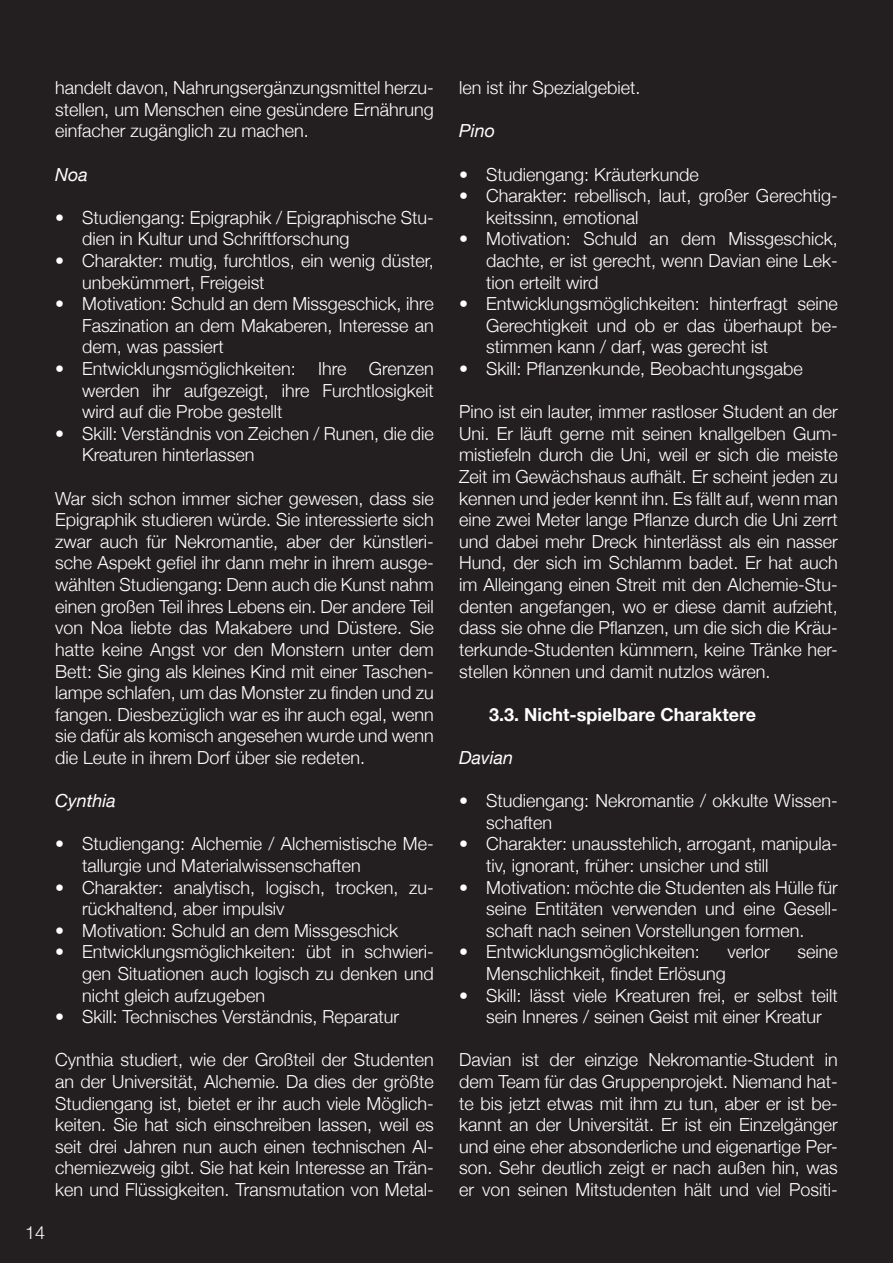
<style>
.page{position:relative;width:893px;height:1263px;background:#231f20}
.page>*{position:absolute;margin:0;border:0;box-sizing:border-box;transform-origin:0 0}
.t1{font:300 18px/21.6px "Helvetica Neue";color:#fff;text-align:justify}
.t2{font:700 18px "Helvetica Neue";color:#fff}
.t3{font:italic 18px "Helvetica Neue";color:#fff}
</style>
<div class="page">
<p class="t1" style="left:25px;top:1221px;width:22px">14</p>
<p class="t1" style="left:55px;top:76px;width:380px">handelt davon, Nahrungsergänzungsmittel herzu&shy;stellen, um Menschen eine gesündere Ernährung einfacher zugänglich zu machen.</p>
<p class="t3" style="left:55px;top:161px;width:34px">Noa</p>
<p class="t1" style="left:82px;top:205px;width:353px;text-indent:-27px">• Studiengang: Epigraphik / Epigraphische Stu&shy;dien in Kultur und Schriftforschung</p>
<p class="t1" style="left:82px;top:249px;width:353px;text-indent:-27px">• Charakter: mutig, furchtlos, ein wenig düster, unbekümmert, Freigeist</p>
<p class="t1" style="left:82px;top:292px;width:353px;text-indent:-27px">• Motivation: Schuld an dem Missgeschick, ihre Faszination an dem Makaberen, Interesse an dem, was passiert</p>
<p class="t1" style="left:82px;top:357px;width:353px;text-indent:-27px">• Entwicklungsmöglichkeiten: Ihre Grenzen werden ihr aufgezeigt, ihre Furchtlosigkeit wird auf die Probe gestellt</p>
<p class="t1" style="left:82px;top:421px;width:353px;text-indent:-27px">• Skill: Verständnis von Zeichen / Runen, die die<br>Kreaturen hinterlassen</p>
<p class="t1" style="left:55px;top:486px;width:380px">War sich schon immer sicher gewesen, dass sie Epigraphik studieren würde. Sie interessierte sich zwar auch für Nekromantie, aber der künstleri&shy;sche Aspekt gefiel ihr dann mehr in ihrem ausge&shy;wählten Studiengang: Denn auch die Kunst nahm einen großen Teil ihres Lebens ein. Der andere Teil von Noa liebte das Makabere und Düstere. Sie hatte keine Angst vor den Monstern unter dem Bett: Sie ging als kleines Kind mit einer Taschen&shy;lampe schlafen, um das Monster zu finden und zu fangen. Diesbezüglich war es ihr auch egal, wenn sie dafür als komisch angesehen wurde und wenn die Leute in ihrem Dorf über sie redeten.</p>
<p class="t3" style="left:55px;top:788px;width:62px">Cynthia</p>
<p class="t1" style="left:82px;top:832px;width:353px;text-indent:-27px">• Studiengang: Alchemie / Alchemistische Me&shy;tallurgie und Materialwissenschaften</p>
<p class="t1" style="left:82px;top:875px;width:353px;text-indent:-27px">• Charakter: analytisch, logisch, trocken, zu&shy;rückhaltend, aber impulsiv</p>
<p class="t1" style="left:55px;top:918px;width:344px">• Motivation: Schuld an dem Missgeschick</p>
<p class="t1" style="left:82px;top:940px;width:353px;text-indent:-27px">• Entwicklungsmöglichkeiten: übt in schwieri&shy;gen Situationen auch logisch zu denken und nicht gleich aufzugeben</p>
<p class="t1" style="left:55px;top:1005px;width:345px">• Skill: Technisches Verständnis, Reparatur</p>
<p class="t1" style="left:55px;top:1048px;width:380px">Cynthia studiert, wie der Großteil der Studenten an der Universität, Alchemie. Da dies der größte Studiengang ist, bietet er ihr auch viele Möglich&shy;keiten. Sie hat sich einschreiben lassen, weil es seit drei Jahren nun auch einen technischen Al&shy;chemiezweig gibt. Sie hat kein Interesse an Trän&shy;ken und Flüssigkeiten. Transmutation von Metal-</p>
<p class="t1" style="left:459px;top:76px;width:183px">len ist ihr Spezialgebiet.</p>
<p class="t3" style="left:459px;top:118px;width:37px">Pino</p>
<p class="t1" style="left:459px;top:162px;width:241px">• Studiengang: Kräuterkunde</p>
<p class="t1" style="left:486px;top:184px;width:353px;text-indent:-27px">• Charakter: rebellisch, laut, großer Gerechtig&shy;keitssinn, emotional</p>
<p class="t1" style="left:486px;top:227px;width:353px;text-indent:-27px">• Motivation: Schuld an dem Missgeschick, dachte, er ist gerecht, wenn Davian eine Lek&shy;tion erteilt wird</p>
<p class="t1" style="left:486px;top:292px;width:353px;text-indent:-27px">• Entwicklungsmöglichkeiten: hinterfragt seine Gerechtigkeit und ob er das überhaupt be&shy;stimmen kann / darf, was gerecht ist</p>
<p class="t1" style="left:459px;top:357px;width:345px">• Skill: Pflanzenkunde, Beobachtungsgabe</p>
<p class="t1" style="left:459px;top:400px;width:380px">Pino ist ein lauter, immer rastloser Student an der Uni. Er läuft gerne mit seinen knallgelben Gum&shy;mistiefeln durch die Uni, weil er sich die meiste Zeit im Gewächshaus aufhält. Er scheint jeden zu kennen und jeder kennt ihn. Es fällt auf, wenn man eine zwei Meter lange Pflanze durch die Uni zerrt und dabei mehr Dreck hinterlässt als ein nasser Hund, der sich im Schlamm badet. Er hat auch im Alleingang einen Streit mit den Alchemie-Stu&shy;denten angefangen, wo er diese damit aufzieht, dass sie ohne die Pflanzen, um die sich die Kräu&shy;terkunde-Studenten kümmern, keine Tränke her&shy;stellen können und damit nutzlos wären.</p>
<p class="t2" style="left:489px;top:700px;width:268px">3.3. Nicht-spielbare Charaktere</p>
<p class="t3" style="left:459px;top:744px;width:56px">Davian</p>
<p class="t1" style="left:486px;top:789px;width:353px;text-indent:-27px">• Studiengang: Nekromantie / okkulte Wissen&shy;schaften</p>
<p class="t1" style="left:486px;top:832px;width:353px;text-indent:-27px">• Charakter: unausstehlich, arrogant, manipula&shy;tiv, ignorant, früher: unsicher und still</p>
<p class="t1" style="left:486px;top:875px;width:353px;text-indent:-27px">• Motivation: möchte die Studenten als Hülle für seine Entitäten verwenden und eine Gesell&shy;schaft nach seinen Vorstellungen formen.</p>
<p class="t1" style="left:459px;top:940px;width:242px">• Entwicklungsmöglichkeiten:</p>
<p class="t1" style="left:727px;top:940px;width:44px">verlor</p>
<p class="t1" style="left:797px;top:940px;width:42px">seine</p>
<p class="t1" style="left:486px;top:961px;width:241px">Menschlichkeit, findet Erlösung</p>
<p class="t1" style="left:486px;top:983px;width:353px;text-indent:-27px">• Skill: lässt viele Kreaturen frei, er selbst teilt sein Inneres / seinen Geist mit einer Kreatur</p>
<p class="t1" style="left:459px;top:1048px;width:380px">Davian ist der einzige Nekromantie-Student in dem Team für das Gruppenprojekt. Niemand hat&shy;te bis jetzt etwas mit ihm zu tun, aber er ist be&shy;kannt an der Universität. Er ist ein Einzelgänger und eine eher absonderliche und eigenartige Per&shy;son. Sehr deutlich zeigt er nach außen hin, was er von seinen Mitstudenten hält und viel Positi-</p>
</div>
